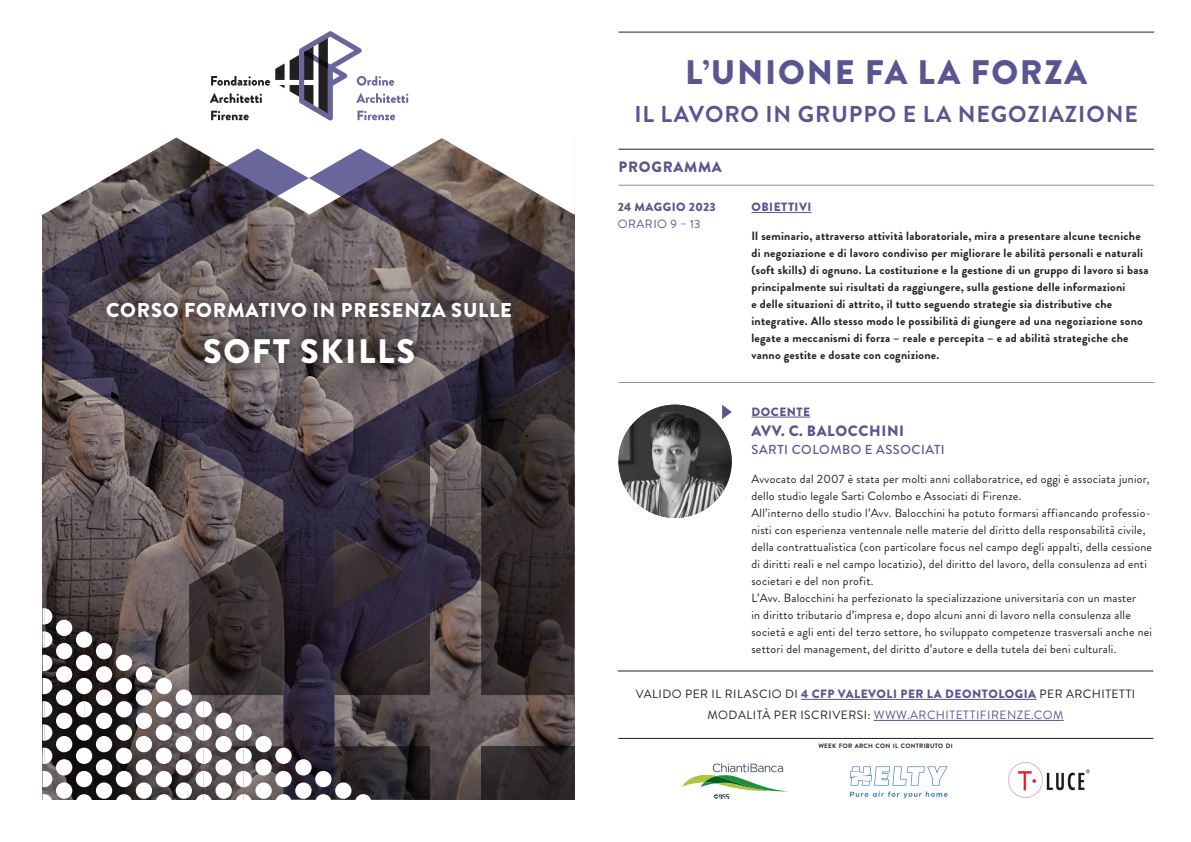
<style>
.page{position:relative;width:1191px;height:842px;background:#fff}
.page>*{position:absolute;margin:0;border:0;box-sizing:border-box;transform-origin:0 0}
.t1{font:900 34px "Brandon Grotesque";letter-spacing:.05em;color:#595591}
.t2{font:900 34px "Brandon Grotesque";letter-spacing:.05em;color:#fff}
.t3{font:700 23px "Brandon Grotesque";letter-spacing:.04em;color:#595591}
.t4{font:900 20px "Brandon Grotesque";letter-spacing:.04em;color:#fff}
.t5{font:900 15px "Brandon Grotesque";letter-spacing:.04em;color:#595591}
.t6{font:500 13px "Brandon Grotesque";letter-spacing:.04em;color:#595591}
.t7{font:12px/17px "Brandon Grotesque";letter-spacing:.02em;color:#231f20}
.t8{font:700 12px/17px "Brandon Grotesque";letter-spacing:.02em;color:#231f20}
.t9{font:12px "Brandon Grotesque";letter-spacing:.04em;color:#231f20}
.t10{font:12px "Brandon Grotesque";letter-spacing:.04em;color:#595591}
.t11{font:900 12px "Brandon Grotesque";letter-spacing:.04em;color:#595591}
.t12{font:700 6.3px "Brandon Grotesque";letter-spacing:.045em;color:#231f20}
.s1{font-weight:900;color:#595591}
.s2{color:#231f20}
</style>
<div class="page">
<hr style="left:618px;top:32px;width:536px;height:1px;background:#231f20">
<hr style="left:618px;top:149px;width:536px;height:1px;background:#231f20">
<hr style="left:618px;top:185px;width:536px;height:1px;background:#231f20">
<hr style="left:618px;top:382px;width:536px;height:1px;background:#231f20">
<hr style="left:618px;top:738px;width:535px;height:1px;background:#231f20">
<hr style="left:617px;top:670px;width:536px;height:1px;background:#231f20">
<svg style="left:210px;top:31px;width:198px;height:89px"></svg>
<svg style="left:43px;top:148px;width:531px;height:651px;background:#51494e"></svg>
<div style="left:295px;top:759px;width:16px;height:16px;background:#fff;border-radius:50%"></div>
<svg style="left:315px;top:746px;width:115px;height:54px;background:#3a373b"></svg>
<div style="left:295px;top:782px;width:16px;height:17px;background:#fff;border-radius:50%"></div>
<div style="left:96px;top:643px;width:16px;height:16px;background:#fff;border-radius:50%"></div>
<div style="left:96px;top:666px;width:16px;height:16px;background:#fff;border-radius:50%"></div>
<div style="left:96px;top:689px;width:16px;height:17px;background:#fff;border-radius:50%"></div>
<div style="left:96px;top:713px;width:16px;height:16px;background:#fff;border-radius:50%"></div>
<div style="left:96px;top:736px;width:16px;height:16px;background:#fff;border-radius:50%"></div>
<div style="left:96px;top:759px;width:16px;height:16px;background:#fff;border-radius:50%"></div>
<div style="left:96px;top:782px;width:16px;height:17px;background:#fff;border-radius:50%"></div>
<svg style="left:76px;top:631px;width:16px;height:17px"></svg>
<div style="left:56px;top:620px;width:16px;height:16px;background:#fff;border-radius:50%"></div>
<div style="left:56px;top:643px;width:16px;height:16px;background:#fff;border-radius:50%"></div>
<svg style="left:76px;top:655px;width:16px;height:16px"></svg>
<div style="left:56px;top:666px;width:16px;height:16px;background:#fff;border-radius:50%"></div>
<svg style="left:76px;top:678px;width:16px;height:16px"></svg>
<svg style="left:76px;top:701px;width:16px;height:16px"></svg>
<div style="left:56px;top:689px;width:16px;height:17px;background:#fff;border-radius:50%"></div>
<div style="left:76px;top:724px;width:16px;height:17px;background:#fff;border-radius:8px"></div>
<div style="left:56px;top:713px;width:16px;height:16px;background:#fff;border-radius:50%"></div>
<div style="left:76px;top:748px;width:16px;height:16px;background:#fff;border-radius:8px"></div>
<div style="left:56px;top:736px;width:16px;height:16px;background:#fff;border-radius:50%"></div>
<svg style="left:76px;top:771px;width:16px;height:16px"></svg>
<div style="left:56px;top:759px;width:16px;height:16px;background:#fff;border-radius:50%"></div>
<svg style="left:76px;top:794px;width:16px;height:6px"></svg>
<div style="left:56px;top:782px;width:16px;height:17px;background:#fff;border-radius:50%"></div>
<svg style="left:43px;top:608px;width:9px;height:16px"></svg>
<svg style="left:43px;top:631px;width:9px;height:17px"></svg>
<svg style="left:43px;top:655px;width:9px;height:16px"></svg>
<svg style="left:43px;top:678px;width:9px;height:16px"></svg>
<svg style="left:43px;top:701px;width:9px;height:16px"></svg>
<svg style="left:43px;top:724px;width:9px;height:17px"></svg>
<svg style="left:43px;top:748px;width:9px;height:16px"></svg>
<svg style="left:43px;top:771px;width:9px;height:16px"></svg>
<svg style="left:43px;top:794px;width:9px;height:6px"></svg>
<svg style="left:116px;top:530px;width:176px;height:270px"></svg>
<hr style="left:751px;top:212px;width:60px;height:1px;background:#595591">
<img style="left:618px;top:405px;width:113px;height:113px;border-radius:57px">
<svg style="left:722px;top:405px;width:9px;height:14px"></svg>
<hr style="left:751px;top:417px;width:59px;height:1px;background:#595591">
<hr style="left:801px;top:699px;width:235px;height:1px;background:#595591">
<hr style="left:873px;top:720px;width:190px;height:1px;background:#595591">
<svg style="left:682px;top:763px;width:107px;height:36px"></svg>
<svg style="left:849px;top:766px;width:98px;height:32px"></svg>
<img style="left:1008px;top:763px;width:81px;height:34px">
<p class="t4" style="left:106px;top:295px;width:407px">CORSO FORMATIVO IN PRESENZA SULLE</p>
<p class="t2" style="left:203px;top:327px;width:213px">SOFT SKILLS</p>
<p class="t1" style="left:685px;top:48px;width:403px">L’UNIONE FA LA FORZA</p>
<p class="t3" style="left:634px;top:98px;width:505px">IL LAVORO IN GRUPPO E LA NEGOZIAZIONE</p>
<p class="t5" style="left:618px;top:156px;width:105px">PROGRAMMA</p>
<p class="t11" style="left:617px;top:199px;width:99px">24 MAGGIO 2023</p>
<p class="t10" style="left:618px;top:216px;width:84px">ORARIO 9 – 13</p>
<p class="t11" style="left:751px;top:199px;width:61px">OBIETTIVI</p>
<p class="t8" style="left:751px;top:228px;width:398px">Il seminario, attraverso attività laboratoriale, mira a presentare alcune tecniche di negoziazione e di lavoro condiviso per migliorare le abilità personali e naturali (soft skills) di ognuno. La costituzione e la gestione di un gruppo di lavoro si basa principalmente sui risultati da raggiungere, sulla gestione delle informazioni<br>e delle situazioni di attrito, il tutto seguendo strategie sia distributive che integrative. Allo stesso modo le possibilità di giungere ad una negoziazione sono legate a meccanismi di forza – reale e percepita – e ad abilità strategiche che vanno gestite e dosate con cognizione.</p>
<p class="t11" style="left:751px;top:403px;width:60px">DOCENTE</p>
<p class="t5" style="left:751px;top:420px;width:154px">AVV. C. BALOCCHINI</p>
<p class="t6" style="left:751px;top:440px;width:195px">SARTI COLOMBO E ASSOCIATI</p>
<p class="t7" style="left:751px;top:470px;width:402px">Avvocato dal 2007 è stata per molti anni collaboratrice, ed oggi è associata junior, dello studio legale Sarti Colombo e Associati di Firenze.<br>All’interno dello studio l’Avv. Balocchini ha potuto formarsi affiancando professio&shy;nisti con esperienza ventennale nelle materie del diritto della responsabilità civile, della contrattualistica (con particolare focus nel campo degli appalti, della cessione di diritti reali e nel campo locatizio), del diritto del lavoro, della consulenza ad enti societari e del non profit.<br>L’Avv. Balocchini ha perfezionato la specializzazione universitaria con un master<br>in diritto tributario d’impresa e, dopo alcuni anni di lavoro nella consulenza alle società e agli enti del terzo settore, ho sviluppato competenze trasversali anche nei settori del management, del diritto d’autore e della tutela dei beni culturali.</p>
<p class="t9" style="left:635px;top:686px;width:501px">VALIDO PER IL RILASCIO DI <span class="s1">4 CFP VALEVOLI PER LA DEONTOLOGIA</span> PER ARCHITETTI</p>
<p class="t10" style="left:707px;top:707px;width:357px"><span class="s2">MODALITÀ PER ISCRIVERSI:</span> WWW.ARCHITETTIFIRENZE.COM</p>
<p class="t12" style="left:818px;top:741px;width:136px">WEEK FOR ARCH CON IL CONTRIBUTO DI</p>
</div>
